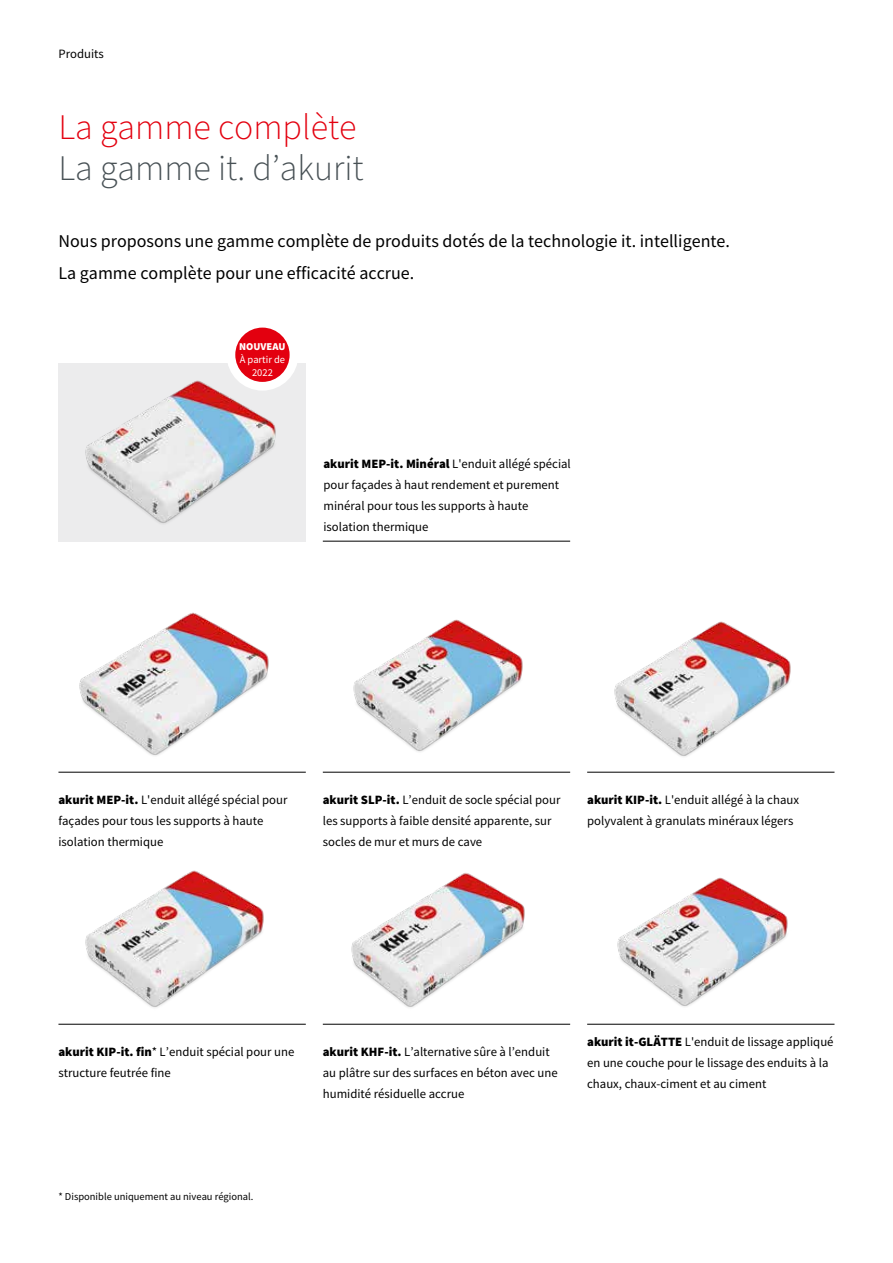
<style>
.page{position:relative;width:893px;height:1263px;background:#fff}
.page>*{position:absolute;margin:0;border:0;box-sizing:border-box;transform-origin:0 0}
.t1{font:300 36px "Source Sans Pro";color:#485155}
.t2{font:300 36px "Source Sans Pro";color:#e3000f}
.t3{font:18px/31.5px "Source Sans Pro";color:#000}
.t4{font:12.75px/21px "Source Sans Pro";color:#000}
.t5{font:10.5px "Source Sans Pro";color:#000}
.t6{font:10.5px/12.6px "Source Sans Pro";color:#fff;text-align:center}
.t7{font:900 10.5px "Source Sans Pro";color:#fff}
.s1{font-weight:900}
</style>
<div class="page">
<div style="left:58px;top:363px;width:248px;height:178px;background:#ececed"></div>
<hr style="left:58px;top:772px;width:248px;height:1px;background:#000">
<hr style="left:58px;top:1024px;width:248px;height:1px;background:#000">
<hr style="left:323px;top:772px;width:247px;height:1px;background:#000">
<hr style="left:323px;top:541px;width:247px;height:1px;background:#000">
<hr style="left:587px;top:772px;width:247px;height:1px;background:#000">
<hr style="left:587px;top:1024px;width:247px;height:1px;background:#000">
<div style="left:227px;top:319px;width:71px;height:72px;background:#fff;border-radius:50%"></div>
<hr style="left:323px;top:1024px;width:247px;height:1px;background:#000">
<img style="left:351px;top:873px;width:174px;height:135px">
<img style="left:617px;top:877px;width:171px;height:130px">
<img style="left:85px;top:376px;width:193px;height:148px">
<img style="left:614px;top:621px;width:177px;height:136px">
<img style="left:353px;top:619px;width:170px;height:133px">
<img style="left:85px;top:870px;width:179px;height:138px">
<img style="left:79px;top:612px;width:190px;height:144px">
<div style="left:235px;top:328px;width:55px;height:54px;background:#e3000f;border-radius:50%"></div>
<p class="t4" style="left:58px;top:44px;width:47px">Produits</p>
<h1 class="t2" style="left:58px;top:103px;width:300px">La gamme complète</h1>
<h1 class="t1" style="left:58px;top:144px;width:307px">La gamme it. d’akurit</h1>
<h2 class="t3" style="left:58px;top:226px;width:673px">Nous proposons une gamme complète de produits dotés de la technologie it. intelligente.<br>La gamme complète pour une efficacité accrue.</h2>
<p class="t7" style="left:239px;top:340px;width:48px">NOUVEAU</p>
<p class="t6" style="left:240px;top:353px;width:47px">À partir de<br>2022</p>
<p class="t4" style="left:323px;top:453px;width:249px"><span class="s1">akurit MEP-it. Minéral</span> L'enduit allégé spécial pour façades à haut rendement et purement minéral pour tous les supports à haute isolation thermique</p>
<p class="t4" style="left:58px;top:789px;width:231px"><span class="s1">akurit MEP-it.</span> L'enduit allégé spécial pour façades pour tous les supports à haute isolation thermique</p>
<p class="t4" style="left:323px;top:789px;width:239px"><span class="s1">akurit SLP-it.</span> L’enduit de socle spécial pour les supports à faible densité apparente, sur socles de mur et murs de cave</p>
<p class="t4" style="left:587px;top:789px;width:213px"><span class="s1">akurit KIP-it.</span> L'enduit allégé à la chaux polyvalent à granulats minéraux légers</p>
<p class="t4" style="left:58px;top:1041px;width:237px"><span class="s1">akurit KIP-it. fin</span>* L’enduit spécial pour une structure feutrée fine</p>
<p class="t4" style="left:323px;top:1041px;width:236px"><span class="s1">akurit KHF-it.</span> L’alternative sûre à l’enduit au plâtre sur des surfaces en béton avec une humidité résiduelle accrue</p>
<p class="t4" style="left:587px;top:1031px;width:248px"><span class="s1">akurit it-GLÄTTE</span> L'enduit de lissage appliqué en une couche pour le lissage des enduits à la chaux, chaux-ciment et au ciment</p>
<p class="t5" style="left:58px;top:1190px;width:197px">* Disponible uniquement au niveau régional.</p>
</div>
